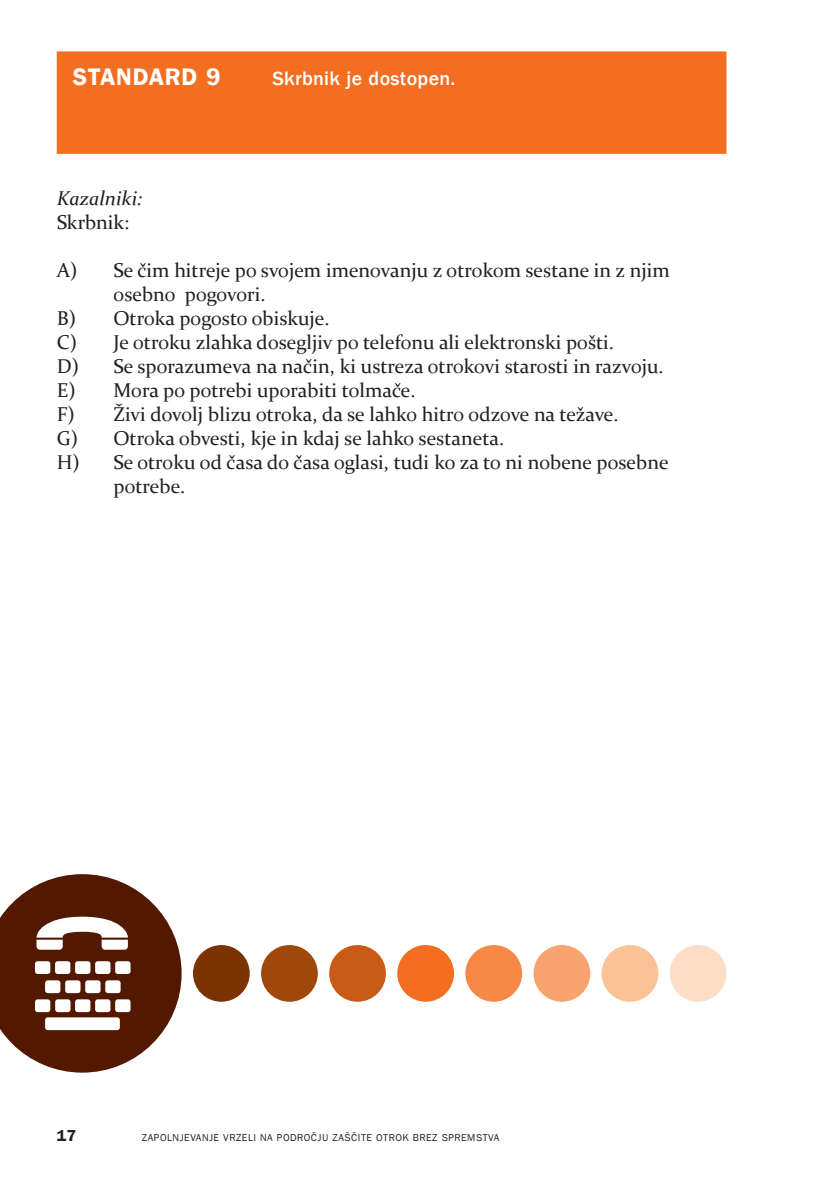
<style>
.page{position:relative;width:840px;height:1191px;background:#fff}
.page>*{position:absolute;margin:0;border:0;box-sizing:border-box;transform-origin:0 0}
.t1{font:600 24px "ITC Franklin Gothic Std";color:#fff}
.t2{font:20px "Constantia";color:#231f20}
.t3{font:500 20px "ITC Franklin Gothic Std";letter-spacing:.015em;color:#fff}
.t4{font:italic 20px "Constantia";color:#231f20}
.t5{font:600 16px "ITC Franklin Gothic Std";color:#231f20}
.t6{font:10px "ITC Franklin Gothic Std";letter-spacing:.05em;color:#231f20}
</style>
<div class="page">
<div style="left:669px;top:945px;width:57px;height:56px;background:#fdddc6;border-radius:50%"></div>
<div style="left:601px;top:945px;width:57px;height:56px;background:#fbc197;border-radius:50%"></div>
<div style="left:533px;top:945px;width:57px;height:56px;background:#f9a46e;border-radius:50%"></div>
<div style="left:465px;top:945px;width:57px;height:56px;background:#f68945;border-radius:50%"></div>
<div style="left:397px;top:945px;width:57px;height:56px;background:#f36e21;border-radius:50%"></div>
<div style="left:329px;top:945px;width:57px;height:56px;background:#c85b18;border-radius:50%"></div>
<div style="left:261px;top:945px;width:56px;height:56px;background:#a0470a;border-radius:50%"></div>
<div style="left:193px;top:945px;width:56px;height:56px;background:#7b3300;border-radius:50%"></div>
<svg style="left:0;top:874px;width:181px;height:198px"></svg>
<div style="left:57px;top:51px;width:669px;height:103px;background:#f36e21"></div>
<p class="t1" style="left:73px;top:63px;width:32px">STANDARD</p>
<p class="t1" style="left:206px;top:63px;width:16px">9</p>
<p class="t3" style="left:272px;top:67px;width:184px">Skrbnik je dostopen.</p>
<p class="t4" style="left:57px;top:185px;width:87px">Kazalniki:</p>
<p class="t2" style="left:57px;top:209px;width:74px">Skrbnik:</p>
<p class="t2" style="left:57px;top:257px;width:614px">A) Se čim hitreje po svojem imenovanju z otrokom sestane in z njim</p>
<p class="t2" style="left:113px;top:281px;width:153px">osebno pogovori.</p>
<p class="t2" style="left:57px;top:305px;width:274px">B) Otroka pogosto obiskuje.</p>
<p class="t2" style="left:57px;top:329px;width:558px">C) Je otroku zlahka dosegljiv po telefonu ali elektronski pošti.</p>
<p class="t2" style="left:57px;top:353px;width:608px">D) Se sporazumeva na način, ki ustreza otrokovi starosti in razvoju.</p>
<p class="t2" style="left:57px;top:377px;width:360px">E) Mora po potrebi uporabiti tolmače.</p>
<p class="t2" style="left:57px;top:401px;width:563px">F) Živi dovolj blizu otroka, da se lahko hitro odzove na težave.</p>
<p class="t2" style="left:57px;top:425px;width:448px">G) Otroka obvesti, kje in kdaj se lahko sestaneta.</p>
<p class="t2" style="left:57px;top:449px;width:613px">H) Se otroku od časa do časa oglasi, tudi ko za to ni nobene posebne</p>
<p class="t2" style="left:113px;top:473px;width:73px">potrebe.</p>
<p class="t5" style="left:57px;top:1126px;width:21px">17</p>
<p class="t6" style="left:142px;top:1132px;width:359px">ZAPOLNJEVANJE VRZELI NA PODROČJU ZAŠČITE OTROK BREZ SPREMSTVA</p>
</div>
